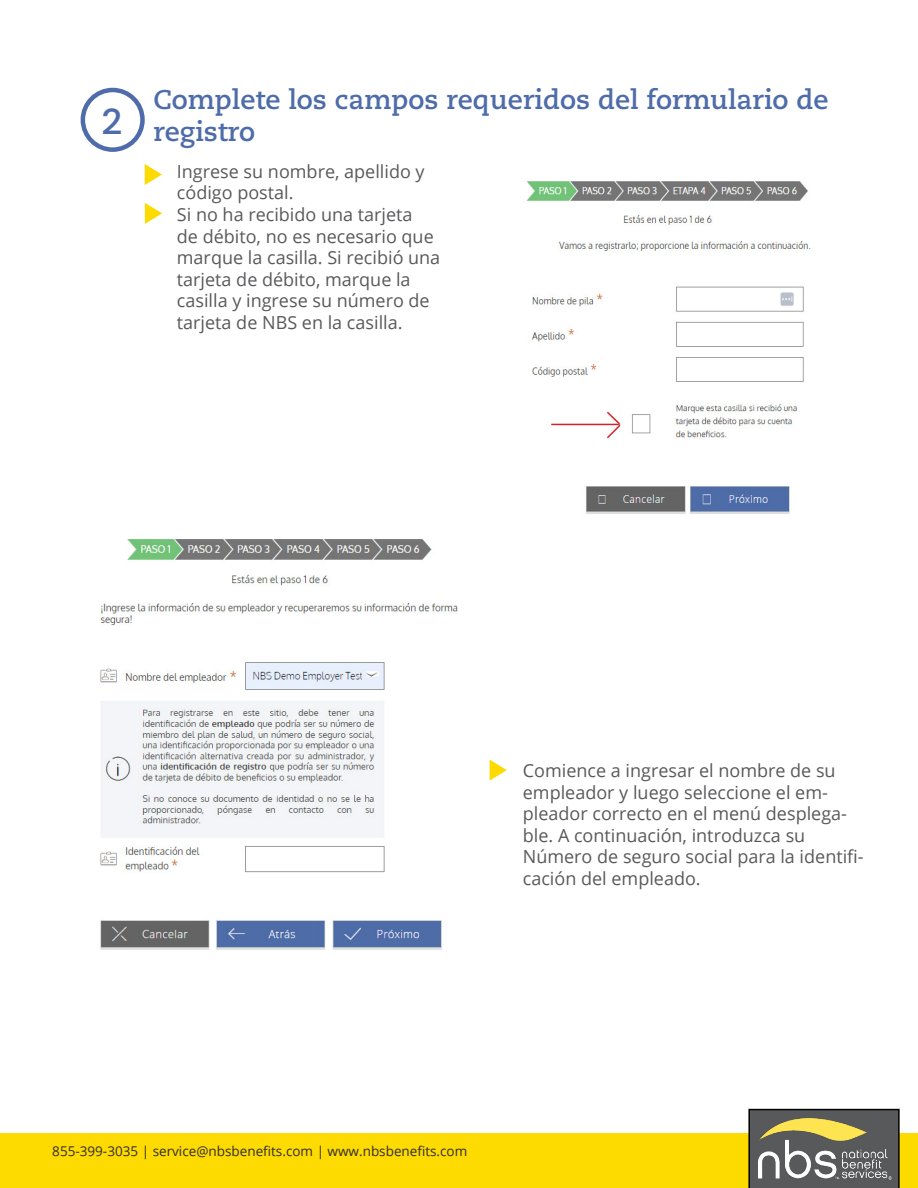
<style>
.page{position:relative;width:918px;height:1188px;background:#fff}
.page>*{position:absolute;margin:0;border:0;box-sizing:border-box;transform-origin:0 0}
.t1{font:700 36px "Caecilia LT Pro 75";color:#4e6ca9}
.t2{font:700 27px/32.4px "Caecilia LT Pro 75";color:#4e6ca9}
.t3{font:18px/21.6px "Open Sans";color:#58595b}
.t4{font:13.5px "Open Sans";color:#302d2d}
</style>
<div class="page">
<div style="left:0;top:1133px;width:918px;height:55px;background:#fdda00"></div>
<svg style="left:748px;top:1109px;width:152px;height:79px;background:#505150"></svg>
<img style="left:758px;top:1118px;width:134px;height:61px">
<div style="left:81px;top:88px;width:64px;height:64px;border:4px solid #4e6ca9;border-radius:50%"></div>
<img style="left:526px;top:181px;width:286px;height:333px">
<hr style="left:551px;top:424px;width:69px;height:1px;background:#d2232a">
<svg style="left:605px;top:410px;width:17px;height:30px"></svg>
<svg style="left:145px;top:164px;width:17px;height:21px"></svg>
<svg style="left:145px;top:203px;width:17px;height:21px"></svg>
<img style="left:100px;top:539px;width:358px;height:411px">
<svg style="left:490px;top:760px;width:17px;height:21px"></svg>
<h1 class="t1" style="left:101px;top:97px;width:23px">2</h1>
<h2 class="t2" style="left:153px;top:82px;width:677px">Complete los campos requeridos del formulario de registro</h2>
<p class="t3" style="left:177px;top:160px;width:265px">Ingrese su nombre, apellido y código postal.<br>Si no ha recibido una tarjeta<br>de débito, no es necesario que marque la casilla. Si recibió una tarjeta de débito, marque la casilla y ingrese su número de tarjeta de NBS en la casilla.</p>
<p class="t3" style="left:523px;top:759px;width:342px">Comience a ingresar el nombre de su empleador y luego seleccione el em&shy;pleador correcto en el menú desplega&shy;ble. A continuación, introduzca su Número de seguro social para la identifi&shy;cación del empleado.</p>
<p class="t4" style="left:52px;top:1142px;width:417px">855-399-3035 | service@nbsbenefits.com | www.nbsbenefits.com</p>
</div>
